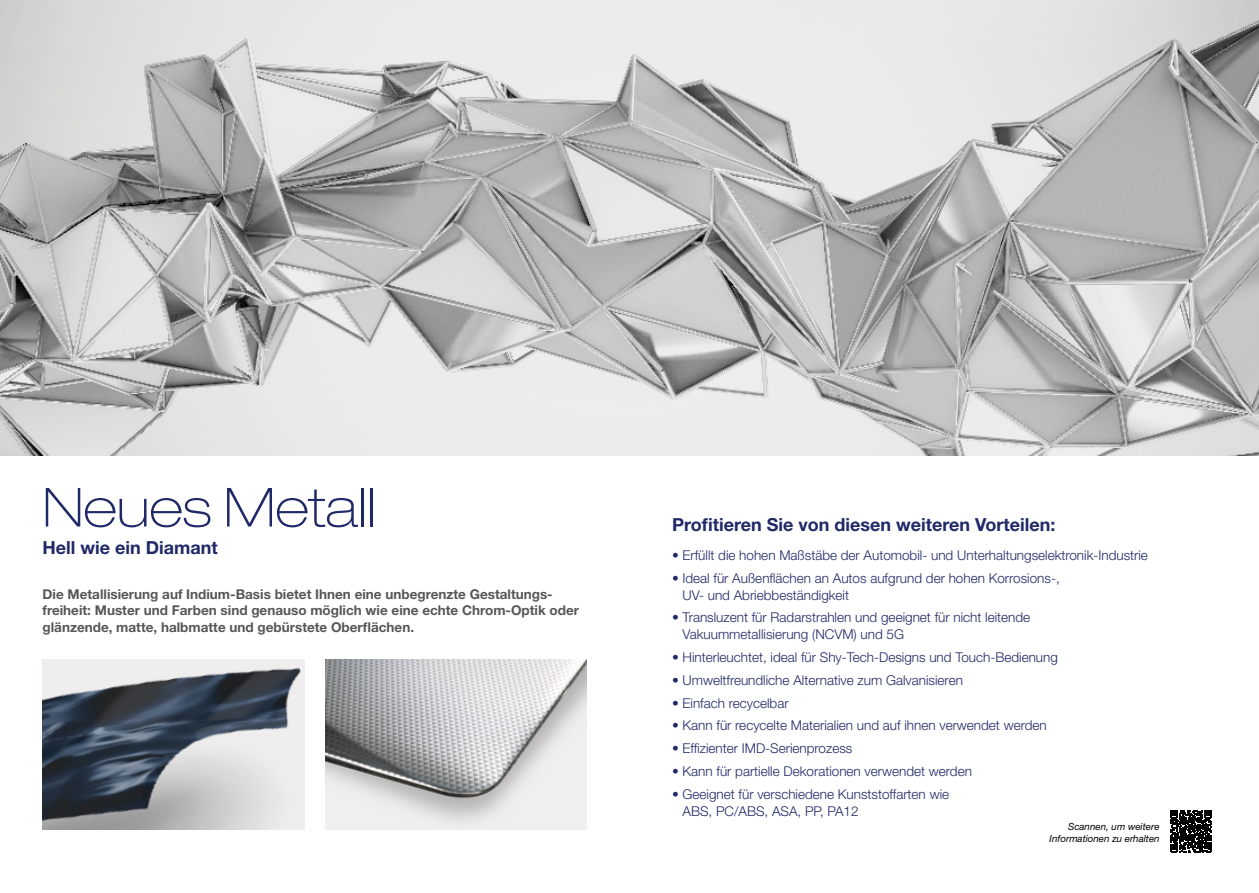
<style>
.page{position:relative;width:1259px;height:893px;background:#fff}
.page>*{position:absolute;margin:0;border:0;box-sizing:border-box;transform-origin:0 0}
.t1{font:100 expanded 54px "Helvetica Neue LT Std";color:#202967}
.t2{font:700 18px "Helvetica Neue LT Std";color:#202967}
.t3{font:300 13.5px/16.5px "Helvetica Neue LT Std";color:#202967}
.t4{font:700 13.5px/16.5px "Helvetica Neue LT Std";color:#575756}
.t5{font:italic 9.75px/11.7px "Helvetica Neue LT Std";color:#000;text-align:right}
</style>
<div class="page">
<svg style="left:1170px;top:810px;width:42px;height:42px"></svg>
<img style="left:325px;top:659px;width:262px;height:170px">
<img style="left:43px;top:659px;width:261px;height:170px">
<img style="left:0;top:0;width:1259px;height:455px">
<h1 class="t1" style="left:43px;top:475px;width:334px">Neues Metall</h1>
<h2 class="t2" style="left:43px;top:536px;width:177px">Hell wie ein Diamant</h2>
<p class="t4" style="left:43px;top:585px;width:538px">Die Metallisierung auf Indium-Basis bietet Ihnen eine unbegrenzte Gestaltungs&shy;freiheit: Muster und Farben sind genauso möglich wie eine echte Chrom-Optik oder glänzende, matte, halbmatte und gebürstete Oberflächen.</p>
<h2 class="t2" style="left:672px;top:513px;width:385px">Profitieren Sie von diesen weiteren Vorteilen:</h2>
<p class="t3" style="left:672px;top:547px;width:477px">• Erfüllt die hohen Maßstäbe der Automobil- und Unterhaltungselektronik-Industrie</p>
<p class="t3" style="left:682px;top:570px;width:379px;text-indent:-11px">• Ideal für Außenflächen an Autos aufgrund der hohen Korrosions-,<br>UV- und Abriebbeständigkeit</p>
<p class="t3" style="left:682px;top:609px;width:349px;text-indent:-11px">• Transluzent für Radarstrahlen und geeignet für nicht leitende<br>Vakuummetallisierung (NCVM) und 5G</p>
<p class="t3" style="left:672px;top:648px;width:387px">• Hinterleuchtet, ideal für Shy-Tech-Designs und Touch-Bedienung</p>
<p class="t3" style="left:672px;top:671px;width:292px">• Umweltfreundliche Alternative zum Galvanisieren</p>
<p class="t3" style="left:672px;top:694px;width:118px">• Einfach recycelbar</p>
<p class="t3" style="left:672px;top:717px;width:376px">• Kann für recycelte Materialien und auf ihnen verwendet werden</p>
<p class="t3" style="left:672px;top:740px;width:182px">• Effizienter IMD-Serienprozess</p>
<p class="t3" style="left:672px;top:763px;width:301px">• Kann für partielle Dekorationen verwendet werden</p>
<p class="t3" style="left:682px;top:786px;width:268px;text-indent:-11px">• Geeignet für verschiedene Kunststoffarten wie<br>ABS, PC/ABS, ASA, PP, PA12</p>
<p class="t5" style="left:1049px;top:821px;width:112px">Scannen, um weitere<br>Informationen zu erhalten</p>
</div>
